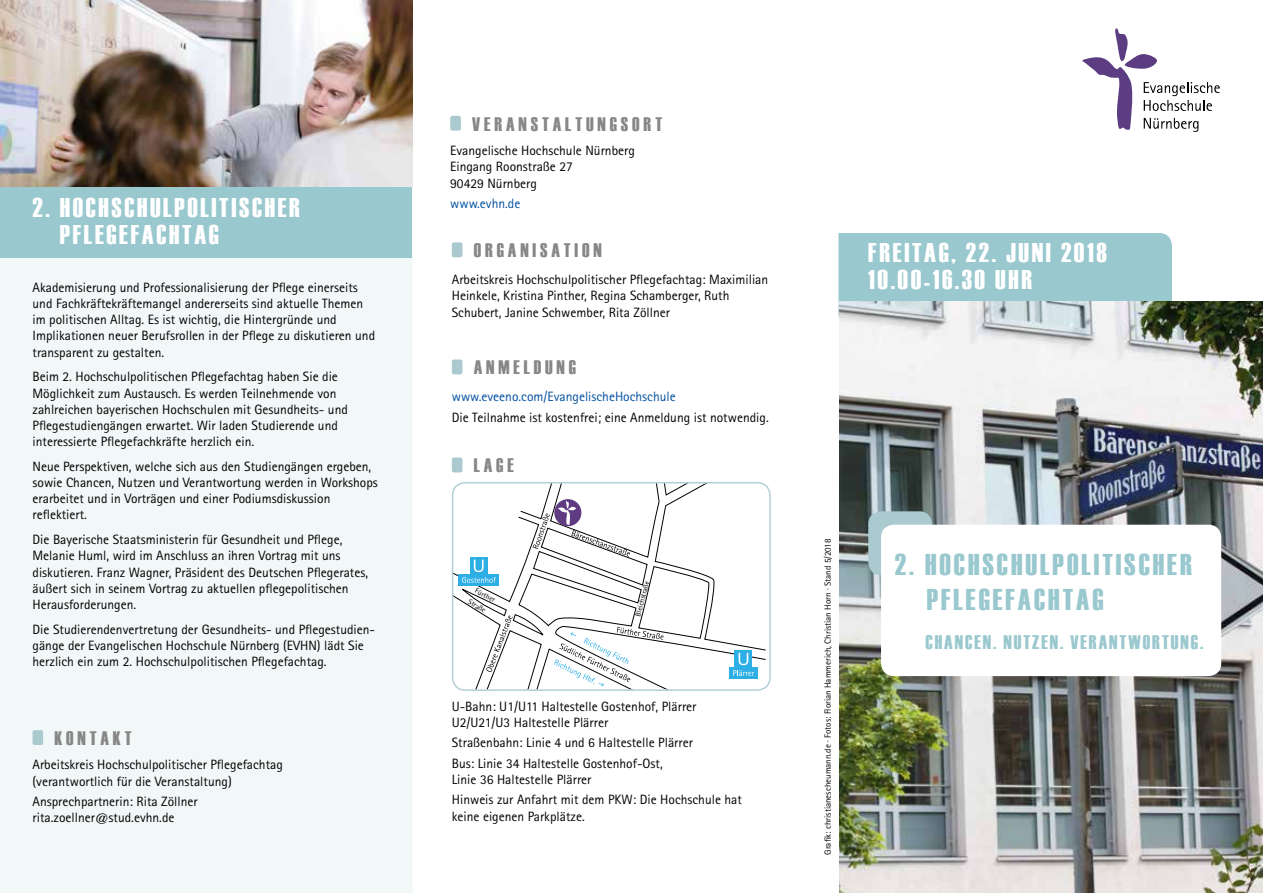
<style>
.page{position:relative;width:1263px;height:893px;background:#fff}
.page>*{position:absolute;margin:0;border:0;box-sizing:border-box;transform-origin:0 0}
.t1{font:30px/34.5px "Haettenschweiler";letter-spacing:.1em;color:#99c8ce}
.t2{font:27px/27px "Haettenschweiler";letter-spacing:.1em;color:#fff}
.t3{font:19.65px "Haettenschweiler";letter-spacing:.1em;color:#99c8ce}
.t4{font:19.5px "Haettenschweiler";letter-spacing:.2em;color:#878787}
.t5{font:13.5px/16.2px "Rotis Sans Serif";color:#000}
.t6{font:13.5px "Rotis Sans Serif";color:#004f9f}
.t7{font:9px "Rotis Sans Serif";color:#000}
.t8{font:7.5px "Rotis Semi Sans";color:#000}
.t9{font:7.5px "Rotis Sans Serif";color:#000}
</style>
<div class="page">
<div style="left:0;top:257px;width:412px;height:636px;background:#f2f7f8"></div>
<div style="left:838px;top:233px;width:334px;height:84px;background:#99c8ce"></div>
<img style="left:839px;top:301px;width:424px;height:592px">
<div style="left:868px;top:511px;width:64px;height:64px;background:#aacad0;border-radius:13px"></div>
<div style="left:881px;top:525px;width:340px;height:151px;background:#fff;border-radius:13px"></div>
<svg style="left:710px;top:483px;width:56px;height:205px"></svg>
<div style="left:729px;top:667px;width:29px;height:11px;background:#2dafe6"></div>
<div style="left:734px;top:650px;width:18px;height:18px;background:#2dafe6"></div>
<svg style="left:733px;top:653px;width:21px;height:23px"></svg>
<div style="left:452px;top:482px;width:319px;height:209px;border:2px solid #b3cfd5;border-radius:13px"></div>
<svg style="left:453px;top:483px;width:257px;height:207px"></svg>
<div style="left:452px;top:458px;width:10px;height:14px;background:#aacad0;border-radius:2px"></div>
<div style="left:33px;top:730px;width:10px;height:15px;background:#aacad0;border-radius:2px"></div>
<div style="left:452px;top:242px;width:10px;height:15px;background:#aacad0;border-radius:2px"></div>
<div style="left:0;top:186px;width:412px;height:71px;background:#99c8ce"></div>
<img style="left:0;top:0;width:412px;height:186px">
<svg style="left:1082px;top:28px;width:138px;height:104px"></svg>
<div style="left:452px;top:359px;width:10px;height:15px;background:#aacad0;border-radius:2px"></div>
<div style="left:450px;top:116px;width:11px;height:15px;background:#aacad0;border-radius:2px"></div>
<h2 class="t2" style="left:60px;top:193px;width:242px;text-indent:-27px">2. HOCHSCHULPOLITISCHER<br>PFLEGEFACHTAG</h2>
<p class="t5" style="left:33px;top:279px;width:344px">Akademisierung und Professionalisierung der Pflege einerseits und Fachkräftekräftemangel andererseits sind aktuelle Themen im politischen Alltag. Es ist wichtig, die Hintergründe und Implikationen neuer Berufsrollen in der Pflege zu diskutieren und transparent zu gestalten.</p>
<p class="t5" style="left:33px;top:369px;width:317px">Beim 2. Hochschulpolitischen Pflegefachtag haben Sie die Möglichkeit zum Austausch. Es werden Teilnehmende von zahlreichen bayerischen Hochschulen mit Gesundheits- und Pflegestudiengängen erwartet. Wir laden Studierende und interessierte Pflegefachkräfte herzlich ein.</p>
<p class="t5" style="left:33px;top:458px;width:347px">Neue Perspektiven, welche sich aus den Studiengängen ergeben, sowie Chancen, Nutzen und Verantwortung werden in Workshops erarbeitet und in Vorträgen und einer Podiumsdiskussion reflektiert.</p>
<p class="t5" style="left:33px;top:531px;width:337px">Die Bayerische Staatsministerin für Gesundheit und Pflege, Melanie Huml, wird im Anschluss an ihren Vortrag mit uns diskutieren. Franz Wagner, Präsident des Deutschen Pflegerates, äußert sich in seinem Vortrag zu aktuellen pflegepolitischen Herausforderungen.</p>
<p class="t5" style="left:33px;top:621px;width:344px">Die Studierendenvertretung der Gesundheits- und Pflegestudien&shy;gänge der Evangelischen Hochschule Nürnberg (EVHN) lädt Sie herzlich ein zum 2. Hochschulpolitischen Pflegefachtag.</p>
<h3 class="t4" style="left:54px;top:727px;width:79px">KONTAKT</h3>
<p class="t5" style="left:33px;top:757px;width:252px">Arbeitskreis Hochschulpolitischer Pflegefachtag (verantwortlich für die Veranstaltung)</p>
<p class="t5" style="left:33px;top:793px;width:167px">Ansprechpartnerin: Rita Zöllner rita.zoellner@stud.evhn.de</p>
<h3 class="t4" style="left:472px;top:113px;width:192px">VERANSTALTUNGSORT</h3>
<p class="t5" style="left:450px;top:142px;width:186px">Evangelische Hochschule Nürnberg<br>Eingang Roonstraße 27<br>90429 Nürnberg</p>
<p class="t6" style="left:450px;top:195px;width:72px">www.evhn.de</p>
<h3 class="t4" style="left:474px;top:239px;width:129px">ORGANISATION</h3>
<p class="t5" style="left:452px;top:271px;width:318px">Arbeitskreis Hochschulpolitischer Pflegefachtag: Maximilian<br>Heinkele, Kristina Pinther, Regina Schamberger, Ruth<br>Schubert, Janine Schwember, Rita Zöllner</p>
<h3 class="t4" style="left:474px;top:356px;width:104px">ANMELDUNG</h3>
<p class="t6" style="left:452px;top:389px;width:225px">www.eveeno.com/EvangelischeHochschule</p>
<p class="t5" style="left:452px;top:409px;width:318px">Die Teilnahme ist kostenfrei; eine Anmeldung ist notwendig.</p>
<h3 class="t4" style="left:474px;top:454px;width:41px">LAGE</h3>
<p class="t8" style="left:477px;top:586px;width:23px;rotate:26deg">Fürther</p>
<p class="t9" style="left:633px;top:615px;width:38px;rotate:-75deg">Bleichstraße</p>
<p class="t8" style="left:471px;top:597px;width:21px;rotate:31deg">Straße</p>
<p class="t5" style="left:452px;top:698px;width:246px">U-Bahn: U1/U11 Haltestelle Gostenhof, Plärrer<br>U2/U21/U3 Haltestelle Plärrer</p>
<p class="t5" style="left:452px;top:732px;width:243px;line-height:20.4px">Straßenbahn: Linie 4 und 6 Haltestelle Plärrer<br>Bus: Linie 34 Haltestelle Gostenhof-Ost,</p>
<p class="t5" style="left:452px;top:769px;width:292px;line-height:20.4px">Linie 36 Haltestelle Plärrer<br>Hinweis zur Anfahrt mit dem PKW: Die Hochschule hat</p>
<p class="t5" style="left:452px;top:808px;width:134px">keine eigenen Parkplätze.</p>
<h2 class="t2" style="left:868px;top:238px;width:240px">FREITAG, 22. JUNI 2018<br>10.00-16.30 UHR</h2>
<p class="t7" style="left:822px;top:855px;width:318px;rotate:-90deg">Grafik: christianescheumann.de · Fotos: Florian Hammerich, Christian Horn · Stand 5/2018</p>
<h1 class="t1" style="left:927px;top:546px;width:267px;text-indent:-32px">2. HOCHSCHULPOLITISCHER<br>PFLEGEFACHTAG</h1>
<h3 class="t3" style="left:926px;top:631px;width:279px">CHANCEN. NUTZEN. VERANTWORTUNG.</h3>
</div>
